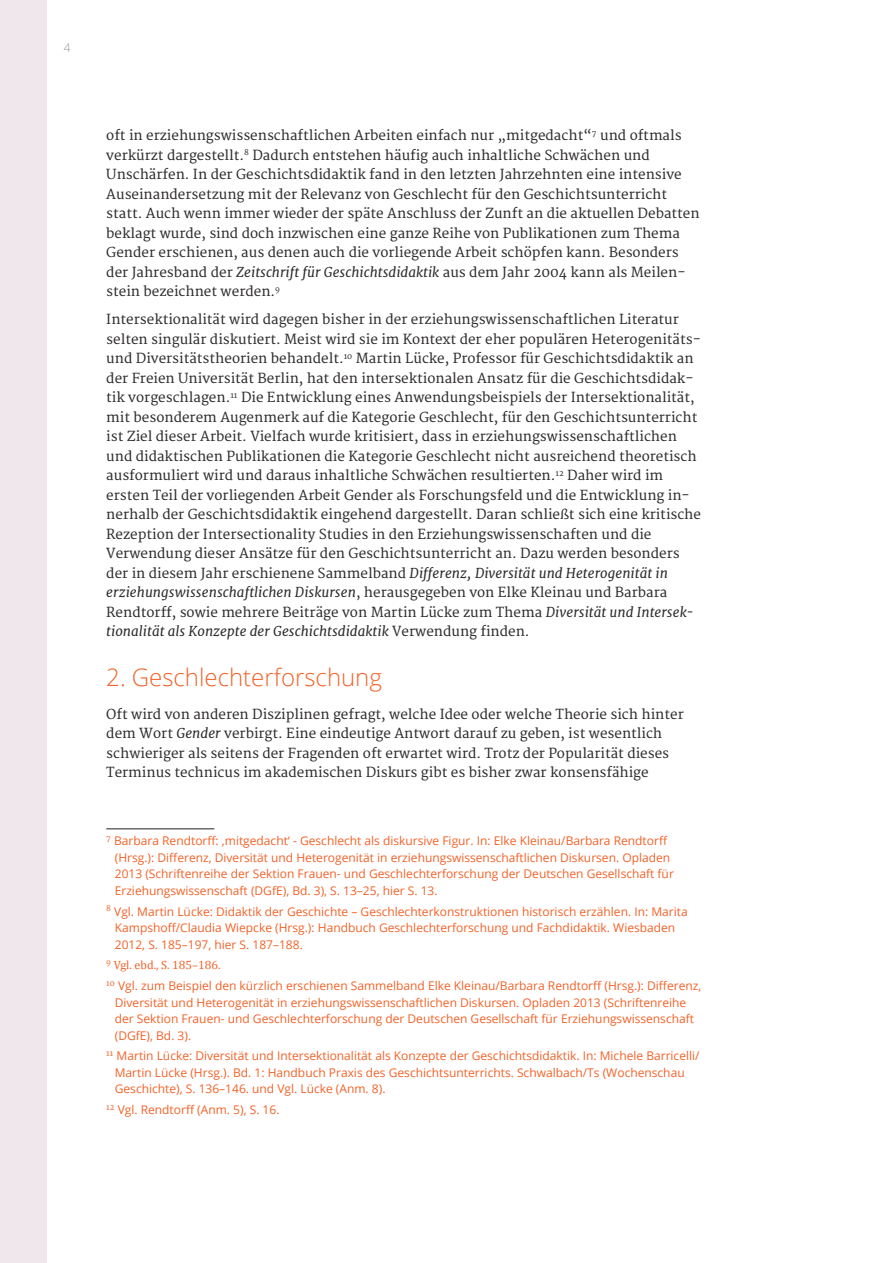
<style>
.page{position:relative;width:893px;height:1263px;background:#fff}
.page>*{position:absolute;margin:0;border:0;box-sizing:border-box;transform-origin:0 0}
.t1{font:300 24px "Open Sans";color:#f26228}
.Fließend_Text{font:13.5px/19.5px "Merriweather";color:#2d2a2b}
.Fußnote{font:12px/16.5px "Open Sans";color:#f26228}
.Fußnote-2{font:12px "Cambria";color:#f26228}
.t2{font:300 12px "Open Sans";color:#939393}
.s1{font-style:italic}
</style>
<div class="page">
<div style="left:0;top:0;width:47px;height:1263px;background:#f0e7ec"></div>
<hr style="left:106px;top:828px;width:108px;height:1px;background:#231f20">
<p class="t2" style="left:64px;top:39px;width:8px">4</p>
<p class="Fließend_Text" style="left:106px;top:126px;width:595px">oft in erziehungswissenschaftlichen Arbeiten einfach nur „mitgedacht“<sup>7</sup> und oftmals verkürzt dargestellt.<sup>8</sup> Dadurch entstehen häufig auch inhaltliche Schwächen und Unschärfen. In der Geschichtsdidaktik fand in den letzten Jahrzehnten eine intensive Auseinandersetzung mit der Relevanz von Geschlecht für den Geschichtsunterricht statt. Auch wenn immer wieder der späte Anschluss der Zunft an die aktuellen Debatten beklagt wurde, sind doch inzwischen eine ganze Reihe von Publikationen zum Thema Gender erschienen, aus denen auch die vorliegende Arbeit schöpfen kann. Besonders der Jahresband der <span class="s1">Zeitschrift für Geschichtsdidaktik</span> aus dem Jahr 2004 kann als Meilen&shy;stein bezeichnet werden.<sup>9</sup></p>
<p class="Fließend_Text" style="left:106px;top:310px;width:596px">Intersektionalität wird dagegen bisher in der erziehungswissenschaftlichen Literatur selten singulär diskutiert. Meist wird sie im Kontext der eher populären Heterogenitäts&shy;und Diversitätstheorien behandelt.<sup>10</sup> Martin Lücke, Professor für Geschichtsdidaktik an der Freien Universität Berlin, hat den intersektionalen Ansatz für die Geschichtsdidak&shy;tik vorgeschlagen.<sup>11</sup> Die Entwicklung eines Anwendungsbeispiels der Intersektionalität, mit besonderem Augenmerk auf die Kategorie Geschlecht, für den Geschichtsunterricht ist Ziel dieser Arbeit. Vielfach wurde kritisiert, dass in erziehungswissenschaftlichen und didaktischen Publikationen die Kategorie Geschlecht nicht ausreichend theoretisch ausformuliert wird und daraus inhaltliche Schwächen resultierten.<sup>12</sup> Daher wird im ersten Teil der vorliegenden Arbeit Gender als Forschungsfeld und die Entwicklung in&shy;nerhalb der Geschichtsdidaktik eingehend dargestellt. Daran schließt sich eine kritische Rezeption der Intersectionality Studies in den Erziehungswissenschaften und die Verwendung dieser Ansätze für den Geschichtsunterricht an. Dazu werden besonders der in diesem Jahr erschienene Sammelband <span class="s1">Differenz, Diversität und Heterogenität in erziehungswissenschaftlichen Diskursen</span>, herausgegeben von Elke Kleinau und Barbara Rendtorff, sowie mehrere Beiträge von Martin Lücke zum Thema <span class="s1">Diversität und Intersek&shy;tionalität als Konzepte der Geschichtsdidaktik</span> Verwendung finden.</p>
<p class="t1" style="left:106px;top:661px;width:277px">2. Geschlechterforschung</p>
<p class="Fließend_Text" style="left:106px;top:705px;width:579px">Oft wird von anderen Disziplinen gefragt, welche Idee oder welche Theorie sich hinter dem Wort <span class="s1">Gender</span> verbirgt. Eine eindeutige Antwort darauf zu geben, ist wesentlich schwieriger als seitens der Fragenden oft erwartet wird. Trotz der Popularität dieses Terminus technicus im akademischen Diskurs gibt es bisher zwar konsensfähige</p>
<p class="Fußnote" style="left:115px;top:832px;width:561px;text-indent:-9px"><sup>7</sup> Barbara Rendtorff: ‚mitgedacht‘ - Geschlecht als diskursive Figur. In: Elke Kleinau/Barbara Rendtorff (Hrsg.): Differenz, Diversität und Heterogenität in erziehungswissenschaftlichen Diskursen. Opladen 2013 (Schriftenreihe der Sektion Frauen- und Geschlechterforschung der Deutschen Gesellschaft für Erziehungswissenschaft (DGfE), Bd. 3), S. 13–25, hier S. 13.</p>
<p class="Fußnote" style="left:115px;top:903px;width:574px;text-indent:-9px"><sup>8</sup> Vgl. Martin Lücke: Didaktik der Geschichte – Geschlechterkonstruktionen historisch erzählen. In: Marita<br>Kampshoff/Claudia Wiepcke (Hrsg.): Handbuch Geschlechterforschung und Fachdidaktik. Wiesbaden<br>2012, S. 185–197, hier S. 187–188.</p>
<p class="Fußnote-2" style="left:106px;top:958px;width:116px"><sup>9</sup> Vgl. ebd., S. 185–186.</p>
<p class="Fußnote" style="left:115px;top:977px;width:588px;text-indent:-9px"><sup>10</sup> Vgl. zum Beispiel den kürzlich erschienen Sammelband Elke Kleinau/Barbara Rendtorff (Hrsg.): Differenz, Diversität und Heterogenität in erziehungswissenschaftlichen Diskursen. Opladen 2013 (Schriftenreihe der Sektion Frauen- und Geschlechterforschung der Deutschen Gesellschaft für Erziehungswissenschaft (DGfE), Bd. 3).</p>
<p class="Fußnote" style="left:115px;top:1047px;width:586px;text-indent:-9px"><sup>11</sup> Martin Lücke: Diversität und Intersektionalität als Konzepte der Geschichtsdidaktik. In: Michele Barricelli/<br>Martin Lücke (Hrsg.). Bd. 1: Handbuch Praxis des Geschichtsunterrichts. Schwalbach/Ts (Wochenschau<br>Geschichte), S. 136–146. und Vgl. Lücke (Anm. 8).</p>
<p class="Fußnote" style="left:106px;top:1101px;width:175px"><sup>12</sup> Vgl. Rendtorff (Anm. 5), S. 16.</p>
</div>
